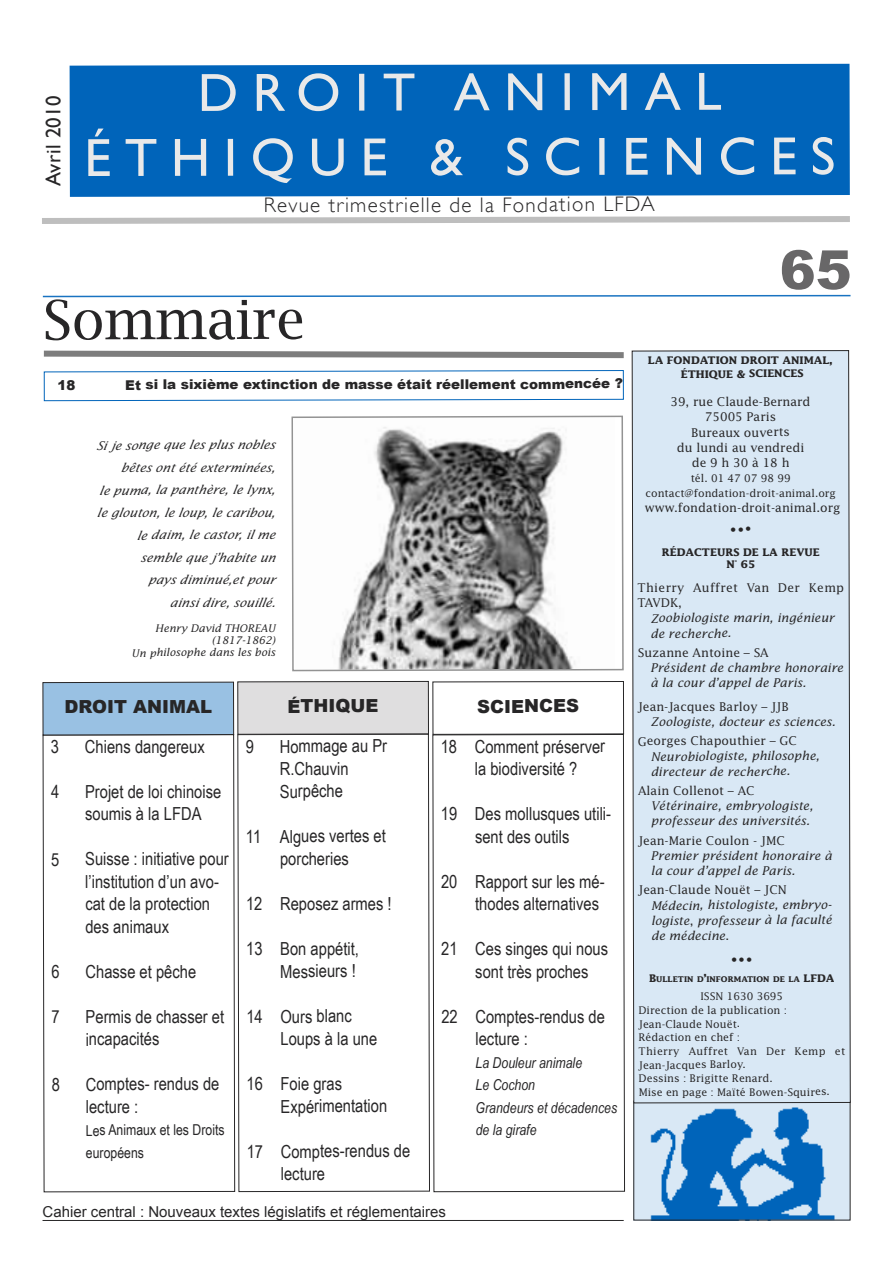
<style>
.page{position:relative;width:893px;height:1263px;background:#fff}
.page>*{position:absolute;margin:0;border:0;box-sizing:border-box;transform-origin:0 0}
.t1{font:54px/64.8px "Gill Sans";letter-spacing:.25em;color:#e9e9e9;text-align:center}
.t2{font:54px "Lucida Bright";color:#272627}
.t3{font:900 54px "Arial";color:#686768}
.t4{font:300 21px "Gill Sans";letter-spacing:.06em;color:#272627}
.t5{font:21px "Gill Sans";letter-spacing:.015em;color:#272627}
.t6{font:18px/22.5px "Arial Narrow";color:#272627}
.t7{font:900 18px "Arial";color:#272627}
.t8{font:italic 15px/22.5px "Arial Narrow";color:#272627}
.t9{font:15px "Arial";color:#272627}
.t10{font:15px/22.6px "Arial Narrow";color:#272627}
.t11{font:900 13.5px "Arial";color:#272627}
.t12{font:italic 12px/15.1px "Lucida";color:#272627}
.t13{font:12px/15.1px "Lucida";color:#272627;text-align:center}
.t14{font:12px/15.3px "Lucida";letter-spacing:.02em;color:#272627}
.t15{font:10.5px/13.6px "Lucida";color:#272627;text-align:center}
.t16{font:700 10.5px/13.6px "Lucida";letter-spacing:-.005em;color:#272627;text-align:center}
.t17{font:italic 10.5px/12px "Lucida";color:#272627;text-align:right}
.t18{font:700 7.95px "Lucida";letter-spacing:-.005em;color:#272627}
.s1{font-style:normal}
.s2{font-size:10.5px}
</style>
<div class="page">
<div style="left:634px;top:1101px;width:216px;height:119px;background:#d9e8f5"></div>
<img style="left:650px;top:1107px;width:185px;height:111px">
<div style="left:631px;top:350px;width:220px;height:754px;background:#d9e8f5"></div>
<svg style="left:237px;top:736px;width:193px;height:456px"></svg>
<svg style="left:42px;top:736px;width:193px;height:456px"></svg>
<svg style="left:42px;top:681px;width:582px;height:55px"></svg>
<svg style="left:43px;top:370px;width:581px;height:31px"></svg>
<svg style="left:43px;top:350px;width:581px;height:9px"></svg>
<div style="left:70px;top:64px;width:780px;height:133px;background:#0064ba"></div>
<svg style="left:42px;top:216px;width:808px;height:8px"></svg>
<svg style="left:42px;top:294px;width:809px;height:4px"></svg>
<svg style="left:291px;top:415px;width:333px;height:257px"></svg>
<svg style="left:432px;top:734px;width:193px;height:458px"></svg>
<hr style="left:43px;top:1220px;width:581px;height:1px;background:#272627">
<h2 class="t5" style="left:41px;top:186px;width:92px;rotate:-90deg">Avril 2010</h2>
<h1 class="t1" style="left:84px;top:59px;width:753px">DROIT ANIMAL<br>ÉTHIQUE &amp; SCIENCES</h1>
<h2 class="t4" style="left:264px;top:193px;width:392px">Revue trimestrielle de la Fondation LFDA</h2>
<h1 class="t3" style="left:780px;top:230px;width:74px">65</h1>
<h1 class="t2" style="left:43px;top:287px;width:264px">Sommaire</h1>
<p class="t11" style="left:57px;top:375px;width:20px">18</p>
<p class="t11" style="left:125px;top:374px;width:499px">Et si la sixième extinction de masse était réellement commencée ?</p>
<p class="t12" style="left:96px;top:434px;width:183px;line-height:22.5px;text-align:right">Si je songe que les plus nobles bêtes ont été exterminées,<br>le puma, la panthère, le lynx, le glouton, le loup, le caribou, le daim, le castor, il me semble que j’habite un<br>pays diminué,et pour<br>ainsi dire, souillé.</p>
<p class="t17" style="left:132px;top:623px;width:145px">Henry David THOREAU (1817-1862)<br>Un philosophe dans les bois</p>
<h3 class="t7" style="left:64px;top:693px;width:149px">DROIT ANIMAL</h3>
<h3 class="t7" style="left:288px;top:693px;width:93px">ÉTHIQUE</h3>
<h3 class="t7" style="left:477px;top:693px;width:104px">SCIENCES</h3>
<h3 class="t6" style="left:51px;top:735px;width:10px">3</h3>
<h3 class="t6" style="left:85px;top:735px;width:121px">Chiens dangereux</h3>
<h3 class="t6" style="left:51px;top:780px;width:10px">4</h3>
<h3 class="t6" style="left:85px;top:780px;width:138px">Projet de loi chinoise soumis à la LFDA</h3>
<h3 class="t6" style="left:51px;top:848px;width:10px">5</h3>
<h3 class="t6" style="left:85px;top:847px;width:145px">Suisse : initiative pour l’institution d’un avo&shy;cat de la protection des animaux</h3>
<h3 class="t6" style="left:51px;top:960px;width:10px">6</h3>
<h3 class="t6" style="left:85px;top:960px;width:112px">Chasse et pêche</h3>
<h3 class="t6" style="left:52px;top:1005px;width:10px">7</h3>
<h3 class="t6" style="left:86px;top:1005px;width:140px">Permis de chasser et incapacités</h3>
<h3 class="t6" style="left:52px;top:1073px;width:10px">8</h3>
<h3 class="t6" style="left:86px;top:1072px;width:135px">Comptes- rendus de lecture :</h3>
<p class="t10" style="left:86px;top:1118px;width:140px">Les Animaux et les Droits européens</p>
<h3 class="t6" style="left:246px;top:735px;width:10px">9</h3>
<h3 class="t6" style="left:280px;top:735px;width:109px">Hommage au Pr<br>R.Chauvin<br>Surpêche</h3>
<h3 class="t6" style="left:246px;top:825px;width:141px;text-align:center">11 Algues vertes et porcheries</h3>
<h3 class="t6" style="left:246px;top:892px;width:147px">12 Reposez armes !</h3>
<h3 class="t6" style="left:246px;top:937px;width:114px;text-align:right">13 Bon appétit,<br>Messieurs !</h3>
<h3 class="t6" style="left:280px;top:1005px;width:98px;text-indent:-34px">14 Ours blanc<br>Loups à la une</h3>
<h3 class="t6" style="left:281px;top:1072px;width:108px;text-indent:-34px">16 Foie gras<br>Expérimentation</h3>
<h3 class="t6" style="left:281px;top:1139px;width:131px;text-indent:-34px">17 Comptes-rendus de lecture</h3>
<h3 class="t6" style="left:441px;top:735px;width:166px;text-align:center">18 Comment préserver la biodiversité ?</h3>
<h3 class="t6" style="left:441px;top:802px;width:172px;text-align:center">19 Des mollusques utili&shy;sent des outils</h3>
<h3 class="t6" style="left:475px;top:870px;width:131px;text-indent:-34px">20 Rapport sur les mé&shy;thodes alternatives</h3>
<h3 class="t6" style="left:475px;top:937px;width:134px;text-indent:-34px">21 Ces singes qui nous sont très proches</h3>
<h3 class="t6" style="left:475px;top:1005px;width:131px;text-indent:-34px">22 Comptes-rendus de lecture :</h3>
<p class="t8" style="left:475px;top:1051px;width:143px">La Douleur animale<br>Le Cochon<br>Grandeurs et décadences de la girafe</p>
<p class="t9" style="left:43px;top:1204px;width:405px">Cahier central : Nouveaux textes législatifs et réglementaires</p>
<p class="t16" style="left:648px;top:353px;width:186px">LA FONDATION DROIT ANIMAL,<br>ÉTHIQUE &amp; SCIENCES</p>
<p class="t13" style="left:670px;top:395px;width:142px">39, rue Claude-Bernard<br>75005 Paris<br>Bureaux ouverts<br>du lundi au vendredi de9h30à18h</p>
<p class="t15" style="left:645px;top:471px;width:192px;line-height:15.1px">tél. 01 47 07 98 99 contact@fondation-droit-animal.org</p>
<p class="t13" style="left:645px;top:500px;width:197px">www.fondation-droit-animal.org</p>
<p class="t13" style="left:729px;top:522px;width:24px">•••</p>
<p class="t16" style="left:662px;top:547px;width:159px;line-height:12.1px">RÉDACTEURS DE LA REVUE<br>N° 65</p>
<p class="t14" style="left:638px;top:580px;width:208px">Thierry Auffret Van Der Kemp<br>TAVDK,</p>
<p class="t12" style="left:650px;top:610px;width:186px">Zoobiologiste marin, ingénieur de recherche.</p>
<p class="t12" style="left:650px;top:645px;width:194px;text-indent:-13px"><span class="s1">Suzanne Antoine</span> – <span class="s1">SA<br></span>Président de chambre honoraire à la cour d’appel de Paris.</p>
<p class="t13" style="left:638px;top:699px;width:153px">Jean-Jacques Barloy – JJB</p>
<p class="t12" style="left:651px;top:714px;width:187px">Zoologiste, docteur es sciences.</p>
<p class="t13" style="left:638px;top:734px;width:161px">Georges Chapouthier – GC</p>
<p class="t12" style="left:651px;top:749px;width:170px">Neurobiologiste, philosophe, directeur de recherche.</p>
<p class="t13" style="left:638px;top:783px;width:118px">Alain Collenot – AC</p>
<p class="t12" style="left:651px;top:798px;width:164px">Vétérinaire, embryologiste, professeur des universités.</p>
<p class="t13" style="left:638px;top:833px;width:148px">Jean-Marie Coulon - JMC</p>
<p class="t12" style="left:651px;top:848px;width:183px">Premier président honoraire à la cour d’appel de Paris.</p>
<p class="t13" style="left:638px;top:883px;width:150px">Jean-Claude Nouët – JCN</p>
<p class="t12" style="left:651px;top:898px;width:182px;text-align:justify">Médecin, histologiste, embryo&shy;logiste<span class="s1">,</span> professeur à la faculté de médecine<span class="s1">.</span></p>
<p class="t13" style="left:730px;top:952px;width:24px">•••</p>
<p class="t18" style="left:649px;top:975px;width:187px"><span class="s2">B</span>ULLETIN D<span class="s2">’</span>INFORMATION DE LA <span class="s2">LFDA</span></p>
<p class="t15" style="left:638px;top:990px;width:208px;text-align:left;text-indent:62px">ISSN 1630 3695<br>Direction de la publication :<br>Jean-Claude Nouët.<br>Rédaction en chef :<br>Thierry Auffret Van Der Kemp et<br>Jean-Jacques Barloy.<br>Dessins : Brigitte Renard.<br>Mise en page : Maïté Bowen-Squires.</p>
</div>
